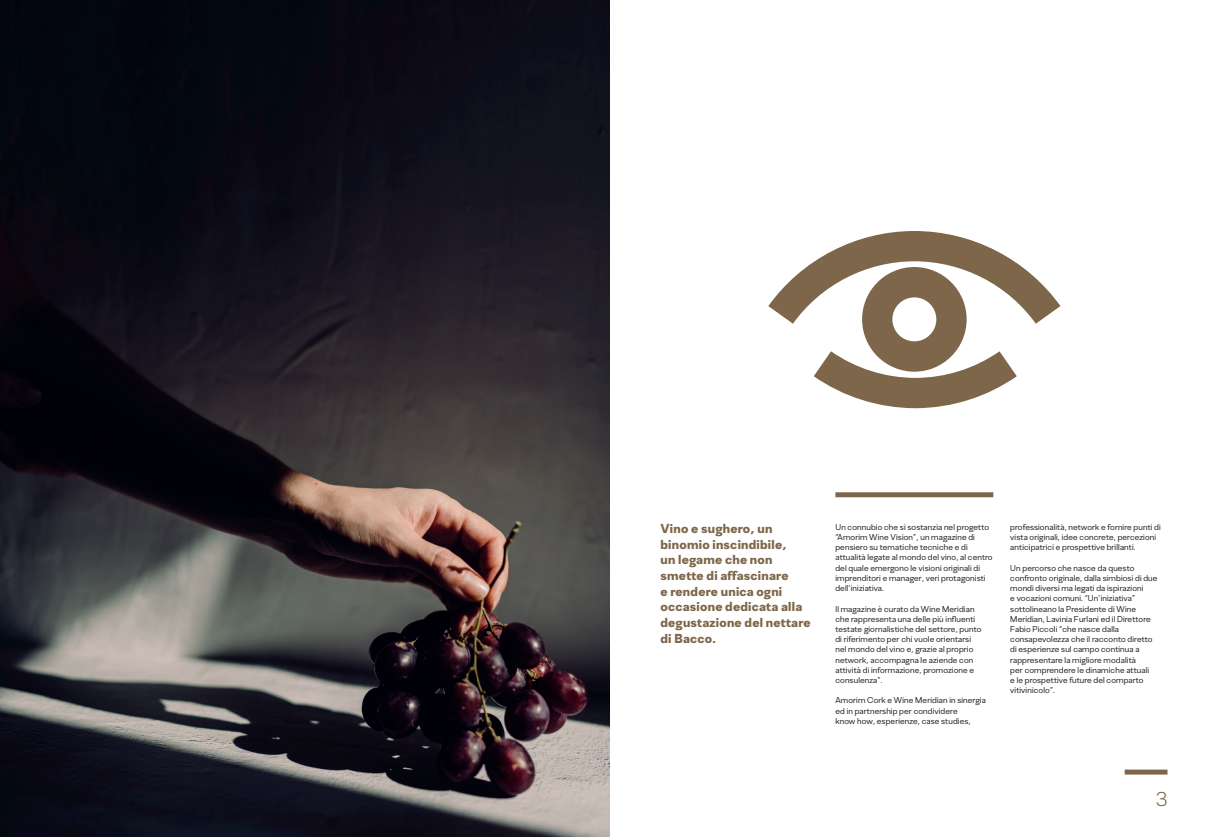
<style>
.page{position:relative;width:1219px;height:837px;background:#fff}
.page>*{position:absolute;margin:0;border:0;box-sizing:border-box;transform-origin:0 0}
.t1{font:300 20px "Amorim Sans";color:#7e664a}
.t2{font:900 13px/15.6px "Amorim Sans";letter-spacing:.02em;color:#7e664a}
.t3{font:8.5px/10.2px "Amorim Sans";letter-spacing:.02em;color:#231f20}
</style>
<div class="page">
<div style="left:1125px;top:769px;width:42px;height:5px;background:#7e664a"></div>
<img style="left:0;top:0;width:609px;height:836px">
<div style="left:835px;top:492px;width:158px;height:5px;background:#7e664a"></div>
<svg style="left:768px;top:231px;width:292px;height:177px"></svg>
<h2 class="t2" style="left:660px;top:520px;width:152px">Vino e sughero, un binomio inscindibile,<br>un legame che non smette di affascinare<br>e rendere unica ogni occasione dedicata alla degustazione del nettare di Bacco.</h2>
<p class="t3" style="left:835px;top:521px;width:159px">Un connubio che si sostanzia nel progetto “Amorim Wine Vision”, un magazine di pensiero su tematiche tecniche e di attualità legate al mondo del vino, al centro del quale emergono le visioni originali di imprenditori e manager, veri protagonisti dell’iniziativa.</p>
<p class="t3" style="left:835px;top:603px;width:148px">Il magazine è curato da Wine Meridian che rappresenta una delle più influenti testate giornalistiche del settore, punto di riferimento per chi vuole orientarsi nel mondo del vino e, grazie al proprio network, accompagna le aziende con attività di informazione, promozione e consulenza”.</p>
<p class="t3" style="left:835px;top:695px;width:152px">Amorim Cork e Wine Meridian in sinergia ed in partnership per condividere<br>know how, esperienze, case studies,</p>
<p class="t3" style="left:1010px;top:521px;width:152px">professionalità, network e fornire punti di vista originali, idee concrete, percezioni anticipatrici e prospettive brillanti.</p>
<p class="t3" style="left:1010px;top:562px;width:149px">Un percorso che nasce da questo confronto originale, dalla simbiosi di due mondi diversi ma legati da ispirazioni<br>e vocazioni comuni. “Un’iniziativa” sottolineano la Presidente di Wine Meridian, Lavinia Furlani ed il Direttore Fabio Piccoli “che nasce dalla consapevolezza che il racconto diretto di esperienze sul campo continua a rappresentare la migliore modalità<br>per comprendere le dinamiche attuali<br>e le prospettive future del comparto vitivinicolo”.</p>
<h1 class="t1" style="left:1156px;top:785px;width:13px">3</h1>
</div>
